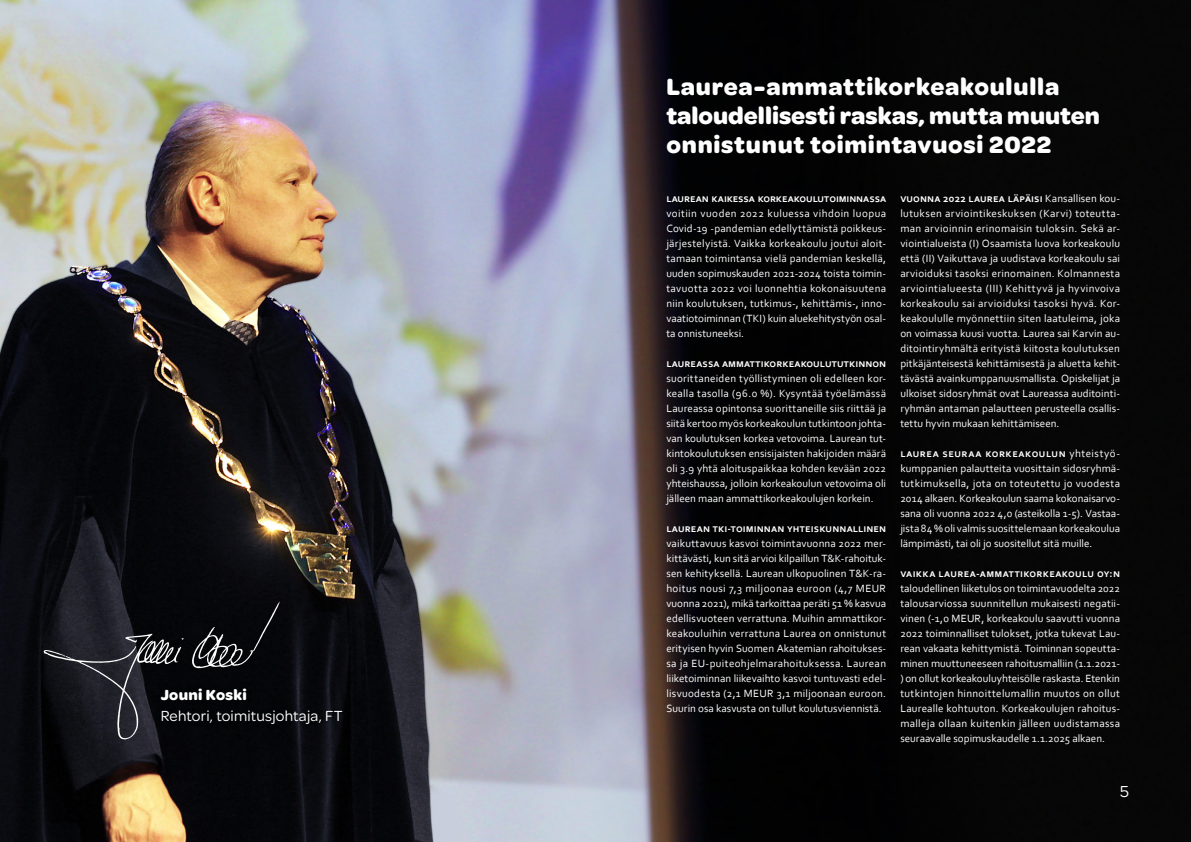
<style>
.page{position:relative;width:1191px;height:842px;background:#fff}
.page>*{position:absolute;margin:0;border:0;box-sizing:border-box;transform-origin:0 0}
.otsikko{font:700 25px/29px "Omnes";letter-spacing:.005em;color:#fff}
.otsikko-2{font:700 25px "Omnes";letter-spacing:.025em;color:#fff}
.t1{font:17px "Omnes";color:#fff}
.leipis{font:15.6px "Omnes";letter-spacing:.015em;color:#fff}
.leipis-2{font:700 15.6px "Omnes";letter-spacing:.02em;color:#fff}
.leipis-3{font:11px/15px "Corbel";color:#fff;text-align:justify}
.s1{font-weight:700}
</style>
<div class="page">
<img style="left:0;top:0;width:1191px;height:842px">
<div style="left:155px;top:683px;width:193px;height:47px;background:#000;opacity:.75"></div>
<svg style="left:192px;top:602px;width:88px;height:66px;background:#1c1d20"></svg>
<svg style="left:43px;top:634px;width:141px;height:106px;background:#232429"></svg>
<p class="leipis-2" style="left:161px;top:684px;width:88px">Jouni Koski</p>
<p class="leipis" style="left:161px;top:706px;width:184px">Rehtori, toimitusjohtaja, FT</p>
<h1 class="otsikko-2" style="left:666px;top:69px;width:394px">Laurea-ammattikorkeakoululla</h1>
<h1 class="otsikko" style="left:666px;top:99px;width:435px">taloudellisesti raskas, mutta muuten onnistunut toimintavuosi 2022</h1>
<p class="leipis-3" style="left:666px;top:191px;width:221px"><span class="s1">laurean kaikessa korkeakoulutoiminnassa </span>voitiin vuoden 2022 kuluessa vihdoin luopua Covid-19 -pandemian edellyttämistä poikkeus&shy;järjestelyistä. Vaikka korkeakoulu joutui aloit&shy;tamaan toimintansa vielä pandemian keskellä, uuden sopimuskauden 2021-2024 toista toimin&shy;tavuotta 2022 voi luonnehtia kokonaisuutena niin koulutuksen, tutkimus-, kehittämis-, inno&shy;vaatiotoiminnan (TKI) kuin aluekehitystyön osal&shy;ta onnistuneeksi.</p>
<p class="leipis-3" style="left:666px;top:356px;width:221px"><span class="s1">laureassa ammattikorkeakoulututkinnon </span>suorittaneiden työllistyminen oli edelleen kor&shy;kealla tasolla (96.0 %). Kysyntää työelämässä Laureassa opintonsa suorittaneille siis riittää ja siitä kertoo myös korkeakoulun tutkintoon johta&shy;van koulutuksen korkea vetovoima. Laurean tut&shy;kintokoulutuksen ensisijaisten hakijoiden määrä oli 3.9 yhtä aloituspaikkaa kohden kevään 2022 yhteishaussa, jolloin korkeakoulun vetovoima oli jälleen maan ammattikorkeakoulujen korkein.</p>
<p class="leipis-3" style="left:666px;top:521px;width:221px"><span class="s1">laurean tki-toiminnan yhteiskunnallinen </span>vaikuttavuus kasvoi toimintavuonna 2022 mer&shy;kittävästi, kun sitä arvioi kilpaillun T&amp;K-rahoituk&shy;sen kehityksellä. Laurean ulkopuolinen T&amp;K-ra&shy;hoitus nousi 7,3 miljoonaa euroon (4,7 MEUR vuonna 2021), mikä tarkoittaa peräti 51 % kasvua edellisvuoteen verrattuna. Muihin ammattikor&shy;keakouluihin verrattuna Laurea on onnistunut erityisen hyvin Suomen Akatemian rahoitukses&shy;sa ja EU-puiteohjelmarahoituksessa. Laurean liiketoiminnan liikevaihto kasvoi tuntuvasti edel&shy;lisvuodesta (2,1 MEUR 3,1 miljoonaan euroon.<br>Suurin osa kasvusta on tullut koulutusviennistä.</p>
<p class="leipis-3" style="left:900px;top:191px;width:221px"><span class="s1">vuonna 2022 laurea läpäisi</span> Kansallisen kou&shy;lutuksen arviointikeskuksen (Karvi) toteutta&shy;man arvioinnin erinomaisin tuloksin. Sekä ar&shy;viointialueista (I) Osaamista luova korkeakoulu että (II) Vaikuttava ja uudistava korkeakoulu sai arvioiduksi tasoksi erinomainen. Kolmannesta arviointialueesta (III) Kehittyvä ja hyvinvoiva korkeakoulu sai arvioiduksi tasoksi hyvä. Kor&shy;keakoululle myönnettiin siten laatuleima, joka on voimassa kuusi vuotta. Laurea sai Karvin au&shy;ditointiryhmältä erityistä kiitosta koulutuksen pitkäjänteisestä kehittämisestä ja aluetta kehit&shy;tävästä avainkumppanuusmallista. Opiskelijat ja ulkoiset sidosryhmät ovat Laureassa auditointi&shy;ryhmän antaman palautteen perusteella osallis&shy;tettu hyvin mukaan kehittämiseen.</p>
<p class="leipis-3" style="left:900px;top:446px;width:221px"><span class="s1">laurea seuraa korkeakoulun</span> yhteistyö&shy;kumppanien palautteita vuosittain sidosryhmä&shy;tutkimuksella, jota on toteutettu jo vuodesta 2014 alkaen. Korkeakoulun saama kokonaisarvo&shy;sana oli vuonna 2022 4,0 (asteikolla 1-5). Vastaa&shy;jista 84 % oli valmis suosittelemaan korkeakoulua lämpimästi, tai oli jo suositellut sitä muille.</p>
<p class="leipis-3" style="left:900px;top:566px;width:221px"><span class="s1">vaikka laurea-ammattikorkeakoulu oy:n </span>taloudellinen liiketulos on toimintavuodelta 2022 talousarviossa suunnitellun mukaisesti negatii&shy;vinen (-1,0 MEUR, korkeakoulu saavutti vuonna 2022 toiminnalliset tulokset, jotka tukevat Lau&shy;rean vakaata kehittymistä. Toiminnan sopeutta&shy;minen muuttuneeseen rahoitusmalliin (1.1.2021- ) on ollut korkeakouluyhteisölle raskasta. Etenkin tutkintojen hinnoittelumallin muutos on ollut Laurealle kohtuuton. Korkeakoulujen rahoitus&shy;malleja ollaan kuitenkin jälleen uudistamassa seuraavalle sopimuskaudelle 1.1.2025 alkaen.</p>
<p class="t1" style="left:1120px;top:780px;width:10px">5</p>
</div>
